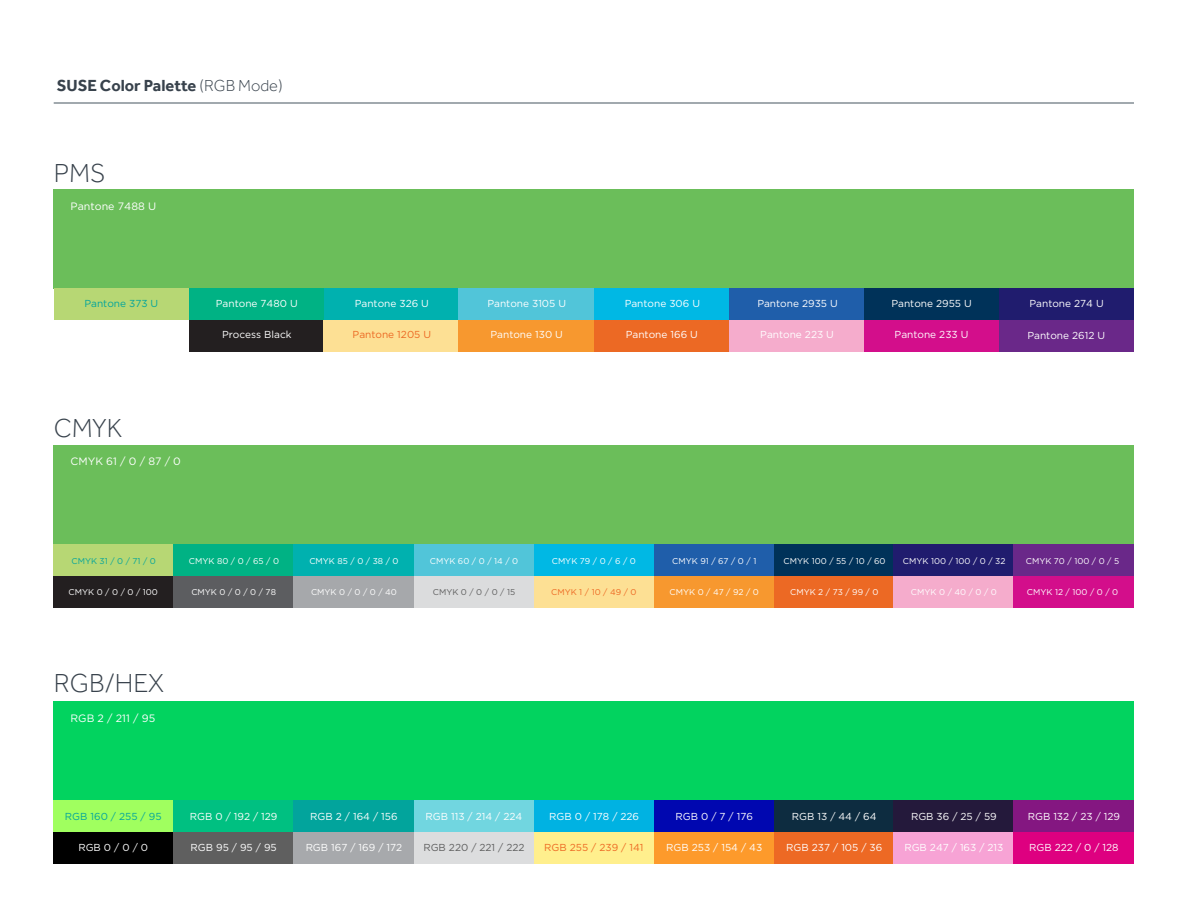
<style>
.page{position:relative;width:1188px;height:918px;background:#fff}
.page>*{position:absolute;margin:0;border:0;box-sizing:border-box;transform-origin:0 0}
.t1{font:300 27px "Effra";color:#38424c}
.t2{font:700 16.5px "Effra";color:#38424c}
.t3{font:10.65px "Gotham";color:#fff}
.t4{font:10.05px "Gotham";color:#fff}
.t5{font:10.05px "Gotham";color:#02a49c}
.t6{font:10.05px "Gotham";color:#5f5f5f}
.t7{font:10.05px "Gotham";color:#ed6924}
.t8{font:10.05px "Gotham";color:#ec6924}
.t9{font:8.4px "Gotham";color:#fff}
.t10{font:8.4px "Gotham";color:#02a49c}
.t11{font:8.4px "Gotham";color:#ed6924}
.t12{font:8.4px "Gotham";color:#5f5f5f}
.s1{font-weight:300}
</style>
<div class="page">
<div style="left:54px;top:445px;width:1080px;height:99px;background:#6bbe5a"></div>
<div style="left:54px;top:189px;width:1080px;height:99px;background:#6bbe5a"></div>
<div style="left:54px;top:701px;width:1080px;height:99px;background:#02d35f"></div>
<div style="left:54px;top:801px;width:120px;height:31px;background:#a0ff5f"></div>
<div style="left:174px;top:801px;width:120px;height:31px;background:#00c081"></div>
<div style="left:294px;top:801px;width:120px;height:31px;background:#02a49c"></div>
<div style="left:54px;top:832px;width:120px;height:32px;background:#000"></div>
<div style="left:174px;top:832px;width:120px;height:32px;background:#5f5f5f"></div>
<div style="left:294px;top:832px;width:120px;height:32px;background:#a7a9ac"></div>
<div style="left:414px;top:801px;width:120px;height:31px;background:#71d6e0"></div>
<div style="left:534px;top:801px;width:120px;height:31px;background:#00b2e2"></div>
<div style="left:654px;top:801px;width:120px;height:31px;background:#0007b0"></div>
<div style="left:414px;top:832px;width:120px;height:32px;background:#dcddde"></div>
<div style="left:534px;top:832px;width:120px;height:32px;background:#ffef8d"></div>
<div style="left:654px;top:832px;width:120px;height:32px;background:#fd9a2b"></div>
<div style="left:774px;top:801px;width:120px;height:31px;background:#0d2c40"></div>
<div style="left:774px;top:832px;width:120px;height:32px;background:#ed6924"></div>
<div style="left:894px;top:801px;width:120px;height:31px;background:#24193b"></div>
<div style="left:894px;top:832px;width:120px;height:32px;background:#f7a3d5"></div>
<div style="left:1014px;top:801px;width:120px;height:31px;background:#841781"></div>
<div style="left:1014px;top:832px;width:120px;height:32px;background:#de0080"></div>
<div style="left:54px;top:544px;width:120px;height:32px;background:#b7d774"></div>
<div style="left:174px;top:544px;width:120px;height:32px;background:#00b284"></div>
<div style="left:294px;top:544px;width:120px;height:32px;background:#00b1af"></div>
<div style="left:54px;top:576px;width:120px;height:32px;background:#231f20"></div>
<div style="left:174px;top:576px;width:120px;height:32px;background:#5c5d60"></div>
<div style="left:294px;top:576px;width:120px;height:32px;background:#a6a8ab"></div>
<div style="left:414px;top:544px;width:120px;height:32px;background:#51c5d9"></div>
<div style="left:534px;top:544px;width:120px;height:32px;background:#00b8e4"></div>
<div style="left:654px;top:544px;width:120px;height:32px;background:#1f5eaa"></div>
<div style="left:414px;top:576px;width:120px;height:32px;background:#dbdcdd"></div>
<div style="left:534px;top:576px;width:120px;height:32px;background:#fde094"></div>
<div style="left:654px;top:576px;width:120px;height:32px;background:#f7982f"></div>
<div style="left:774px;top:544px;width:120px;height:32px;background:#003259"></div>
<div style="left:774px;top:576px;width:120px;height:32px;background:#ec6924"></div>
<div style="left:894px;top:544px;width:120px;height:32px;background:#201c6e"></div>
<div style="left:894px;top:576px;width:120px;height:32px;background:#f5accc"></div>
<div style="left:1014px;top:544px;width:120px;height:32px;background:#6a2889"></div>
<div style="left:1014px;top:576px;width:120px;height:32px;background:#d30e8b"></div>
<hr style="left:54px;top:103px;width:1080px;height:1px;background:#45555f">
<div style="left:54px;top:288px;width:135px;height:32px;background:#b7d774"></div>
<div style="left:189px;top:288px;width:135px;height:32px;background:#00b284"></div>
<div style="left:324px;top:288px;width:135px;height:32px;background:#00b1af"></div>
<div style="left:459px;top:288px;width:135px;height:32px;background:#51c5d9"></div>
<div style="left:594px;top:288px;width:135px;height:32px;background:#00b8e4"></div>
<div style="left:729px;top:288px;width:135px;height:32px;background:#1f5eaa"></div>
<div style="left:189px;top:320px;width:135px;height:31px;background:#231f20"></div>
<div style="left:864px;top:288px;width:135px;height:32px;background:#003259"></div>
<div style="left:324px;top:320px;width:135px;height:31px;background:#fde094"></div>
<div style="left:864px;top:320px;width:135px;height:31px;background:#d30e8b"></div>
<div style="left:999px;top:288px;width:135px;height:32px;background:#201c6e"></div>
<div style="left:999px;top:320px;width:135px;height:31px;background:#6a2889"></div>
<div style="left:459px;top:320px;width:135px;height:31px;background:#f7982f"></div>
<div style="left:729px;top:320px;width:135px;height:31px;background:#f5accc"></div>
<div style="left:594px;top:320px;width:135px;height:31px;background:#ec6924"></div>
<h2 class="t2" style="left:57px;top:76px;width:227px">SUSE Color Palette <span class="s1">(RGB Mode)</span></h2>
<h1 class="t1" style="left:54px;top:158px;width:53px">PMS</h1>
<p class="t3" style="left:71px;top:200px;width:87px">Pantone 7488 U</p>
<p class="t5" style="left:84px;top:298px;width:75px">Pantone 373 U</p>
<p class="t4" style="left:216px;top:298px;width:83px">Pantone 7480 U</p>
<p class="t4" style="left:355px;top:298px;width:76px">Pantone 326 U</p>
<p class="t4" style="left:487px;top:298px;width:80px">Pantone 3105 U</p>
<p class="t4" style="left:625px;top:298px;width:77px">Pantone 306 U</p>
<p class="t4" style="left:222px;top:329px;width:71px">Process Black</p>
<p class="t4" style="left:491px;top:329px;width:74px">Pantone 130 U</p>
<p class="t4" style="left:626px;top:329px;width:74px">Pantone 166 U</p>
<p class="t4" style="left:760px;top:329px;width:75px">Pantone 223 U</p>
<p class="t4" style="left:895px;top:329px;width:75px">Pantone 233 U</p>
<p class="t4" style="left:1027px;top:330px;width:79px">Pantone 2612 U</p>
<p class="t4" style="left:757px;top:298px;width:82px">Pantone 2935 U</p>
<p class="t4" style="left:891px;top:298px;width:82px">Pantone 2955 U</p>
<p class="t4" style="left:1030px;top:298px;width:76px">Pantone 274 U</p>
<p class="t8" style="left:353px;top:329px;width:80px">Pantone 1205 U</p>
<h1 class="t1" style="left:54px;top:413px;width:70px">CMYK</h1>
<p class="t3" style="left:71px;top:455px;width:112px">CMYK 61 / 0 / 87 / 0</p>
<p class="t10" style="left:72px;top:556px;width:86px">CMYK 31 / 0 / 71 / 0</p>
<p class="t9" style="left:189px;top:556px;width:92px">CMYK 80 / 0 / 65 / 0</p>
<p class="t9" style="left:309px;top:556px;width:91px">CMYK 85 / 0 / 38 / 0</p>
<p class="t9" style="left:430px;top:556px;width:90px">CMYK 60 / 0 / 14 / 0</p>
<p class="t9" style="left:552px;top:556px;width:86px">CMYK 79 / 0 / 6 / 0</p>
<p class="t9" style="left:69px;top:587px;width:91px">CMYK 0 / 0 / 0 / 100</p>
<p class="t9" style="left:191px;top:587px;width:86px">CMYK 0 / 0 / 0 / 78</p>
<p class="t9" style="left:311px;top:587px;width:87px">CMYK 0 / 0 / 0 / 40</p>
<p class="t12" style="left:433px;top:587px;width:84px">CMYK 0 / 0 / 0 / 15</p>
<p class="t11" style="left:551px;top:587px;width:87px">CMYK 1 / 10 / 49 / 0</p>
<h1 class="t1" style="left:54px;top:668px;width:112px">RGB/HEX</h1>
<p class="t3" style="left:71px;top:712px;width:86px">RGB 2 / 211 / 95</p>
<p class="t9" style="left:672px;top:556px;width:86px">CMYK 91 / 67 / 0 / 1</p>
<p class="t9" style="left:784px;top:556px;width:104px">CMYK 100 / 55 / 10 / 60</p>
<p class="t9" style="left:903px;top:556px;width:104px">CMYK 100 / 100 / 0 / 32</p>
<p class="t9" style="left:1026px;top:556px;width:95px">CMYK 70 / 100 / 0 / 5</p>
<p class="t9" style="left:670px;top:587px;width:91px">CMYK 0 / 47 / 92 / 0</p>
<p class="t9" style="left:790px;top:587px;width:90px">CMYK 2 / 73 / 99 / 0</p>
<p class="t9" style="left:911px;top:587px;width:87px">CMYK 0 / 40 / 0 / 0</p>
<p class="t9" style="left:1027px;top:587px;width:93px">CMYK 12 / 100 / 0 / 0</p>
<p class="t5" style="left:65px;top:811px;width:98px">RGB 160 / 255 / 95</p>
<p class="t4" style="left:190px;top:811px;width:89px">RGB 0 / 192 / 129</p>
<p class="t4" style="left:310px;top:811px;width:89px">RGB 2 / 164 / 156</p>
<p class="t4" style="left:426px;top:811px;width:98px">RGB 113 / 214 / 224</p>
<p class="t4" style="left:549px;top:811px;width:91px">RGB 0 / 178 / 226</p>
<p class="t4" style="left:78px;top:842px;width:71px">RGB 0 / 0 / 0</p>
<p class="t4" style="left:191px;top:842px;width:88px">RGB 95 / 95 / 95</p>
<p class="t4" style="left:306px;top:842px;width:98px">RGB 167 / 169 / 172</p>
<p class="t6" style="left:423px;top:842px;width:103px">RGB 220 / 221 / 222</p>
<p class="t7" style="left:544px;top:842px;width:101px">RGB 255 / 239 / 141</p>
<p class="t4" style="left:676px;top:811px;width:79px">RGB 0 / 7 / 176</p>
<p class="t4" style="left:792px;top:811px;width:86px">RGB 13 / 44 / 64</p>
<p class="t4" style="left:911px;top:811px;width:87px">RGB 36 / 25 / 59</p>
<p class="t4" style="left:1028px;top:811px;width:94px">RGB 132 / 23 / 129</p>
<p class="t4" style="left:666px;top:842px;width:97px">RGB 253 / 154 / 43</p>
<p class="t4" style="left:786px;top:842px;width:98px">RGB 237 / 105 / 36</p>
<p class="t4" style="left:904px;top:842px;width:101px">RGB 247 / 163 / 213</p>
<p class="t4" style="left:1029px;top:842px;width:91px">RGB 222 / 0 / 128</p>
</div>
